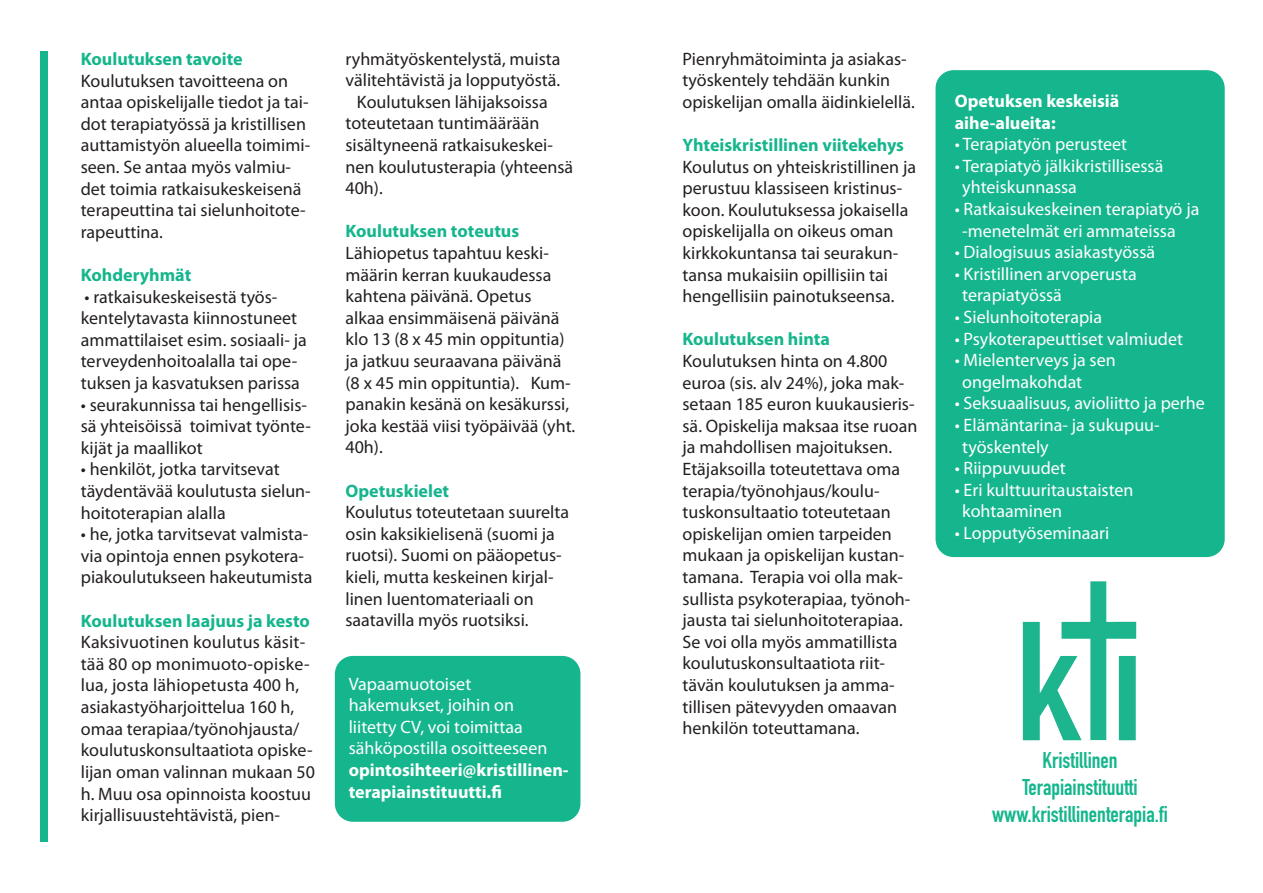
<style>
.page{position:relative;width:1263px;height:893px;background:#fff}
.page>*{position:absolute;margin:0;border:0;box-sizing:border-box;transform-origin:0 0}
.t1{font:700 22.5px/27px "DIN Condensed";color:#15b68d;text-align:center}
.t2{font:18px/21.6px "Myriad Pro";color:#231f20}
.t3{font:18px/21.6px "Myriad Pro";color:#fff}
.t4{font:700 18px "Myriad Pro";color:#15b68d}
.t5{font:700 18px/21.6px "Myriad Pro";color:#fff}
</style>
<div class="page">
<div style="left:40px;top:51px;width:8px;height:791px;background:#15b68d"></div>
<div style="left:335px;top:656px;width:245px;height:166px;background:#15b68d;border-radius:18px"></div>
<div style="left:935px;top:70px;width:290px;height:487px;background:#15b68d;border-radius:18px"></div>
<img style="left:1022px;top:581px;width:115px;height:160px">
<p class="t4" style="left:81px;top:52px;width:163px">Koulutuksen tavoite</p>
<p class="t2" style="left:81px;top:71px;width:231px">Koulutuksen tavoitteena on antaa opiskelijalle tiedot ja tai&shy;dot terapiatyössä ja kristillisen auttamistyön alueella toimimi&shy;seen. Se antaa myös valmiu&shy;det toimia ratkaisukeskeisenä terapeuttina tai sielunhoitote&shy;rapeuttina.</p>
<p class="t4" style="left:81px;top:268px;width:112px">Kohderyhmät</p>
<p class="t2" style="left:81px;top:287px;width:227px">• ratkaisukeskeisestä työs&shy;kentelytavasta kiinnostuneet ammattilaiset esim. sosiaali- ja terveydenhoitoalalla tai ope&shy;tuksen ja kasvatuksen parissa</p>
<p class="t2" style="left:81px;top:395px;width:232px">• seurakunnissa tai hengellisis&shy;sä yhteisöissä toimivat työnte&shy;kijät ja maallikot</p>
<p class="t2" style="left:81px;top:460px;width:232px">• henkilöt, jotka tarvitsevat täydentävää koulutusta sielun&shy;hoitoterapian alalla</p>
<p class="t2" style="left:81px;top:525px;width:233px">• he, jotka tarvitsevat valmista&shy;via opintoja ennen psykotera&shy;piakoulutukseen hakeutumista</p>
<p class="t4" style="left:81px;top:614px;width:231px">Koulutuksen laajuus ja kesto</p>
<p class="t2" style="left:81px;top:633px;width:236px">Kaksivuotinen koulutus käsit&shy;tää 80 op monimuoto-opiske&shy;lua, josta lähiopetusta 400 h, asiakastyöharjoittelua 160 h, omaa terapiaa/työnohjausta/ koulutuskonsultaatiota opiske&shy;lijan oman valinnan mukaan 50 h. Muu osa opinnoista koostuu kirjallisuustehtävistä, pien-</p>
<p class="t2" style="left:345px;top:49px;width:216px">ryhmätyöskentelystä, muista</p>
<p class="t2" style="left:345px;top:71px;width:216px">välitehtävistä ja lopputyöstä.</p>
<p class="t2" style="left:357px;top:93px;width:192px">Koulutuksen lähijaksoissa</p>
<p class="t2" style="left:345px;top:114px;width:195px">toteutetaan tuntimäärään</p>
<p class="t2" style="left:345px;top:136px;width:209px">sisältyneenä ratkaisukeskei-</p>
<p class="t2" style="left:345px;top:157px;width:229px">nen koulutusterapia (yhteensä</p>
<p class="t2" style="left:345px;top:179px;width:39px">40h).</p>
<p class="t4" style="left:345px;top:224px;width:175px">Koulutuksen toteutus</p>
<p class="t2" style="left:345px;top:244px;width:231px">Lähiopetus tapahtuu keski&shy;määrin kerran kuukaudessa kahtena päivänä. Opetus<br>alkaa ensimmäisenä päivänä klo 13 (8 x 45 min oppituntia) ja jatkuu seuraavana päivänä (8 x 45 min oppituntia). Kum&shy;panakin kesänä on kesäkurssi, joka kestää viisi työpäivää (yht.<br>40h).</p>
<p class="t4" style="left:345px;top:484px;width:105px">Opetuskielet</p>
<p class="t2" style="left:345px;top:503px;width:225px">Koulutus toteutetaan suurelta osin kaksikielisenä (suomi ja ruotsi). Suomi on pääopetus&shy;kieli, mutta keskeinen kirjal&shy;linen luentomateriaali on saatavilla myös ruotsiksi.</p>
<p class="t3" style="left:349px;top:674px;width:200px">Vapaamuotoiset hakemukset, joihin on liitetty CV, voi toimittaa sähköpostilla osoitteeseen</p>
<p class="t5" style="left:349px;top:761px;width:222px">opintosihteeri@kristillinen&shy;terapiainstituutti.fi</p>
<p class="t2" style="left:682px;top:49px;width:234px">Pienryhmätoiminta ja asiakas&shy;työskentely tehdään kunkin opiskelijan omalla äidinkielellä.</p>
<p class="t4" style="left:682px;top:138px;width:223px">Yhteiskristillinen viitekehys</p>
<p class="t2" style="left:682px;top:157px;width:235px">Koulutus on yhteiskristillinen ja perustuu klassiseen kristinus&shy;koon. Koulutuksessa jokaisella opiskelijalla on oikeus oman kirkkokuntansa tai seurakun&shy;tansa mukaisiin opillisiin tai hengellisiin painotukseensa.</p>
<p class="t4" style="left:682px;top:332px;width:149px">Koulutuksen hinta</p>
<p class="t2" style="left:682px;top:352px;width:236px">Koulutuksen hinta on 4.800 euroa (sis. alv 24%), joka mak&shy;setaan 185 euron kuukausieris&shy;sä. Opiskelija maksaa itse ruoan ja mahdollisen majoituksen.<br>Etäjaksoilla toteutettava oma terapia/työnohjaus/koulu&shy;tuskonsultaatio toteutetaan opiskelijan omien tarpeiden mukaan ja opiskelijan kustan&shy;tamana. Terapia voi olla mak&shy;sullista psykoterapiaa, työnoh&shy;jausta tai sielunhoitoterapiaa.<br>Se voi olla myös ammatillista koulutuskonsultaatiota riit&shy;tävän koulutuksen ja amma&shy;tillisen pätevyyden omaavan henkilön toteuttamana.</p>
<p class="t5" style="left:955px;top:92px;width:166px">Opetuksen keskeisiä aihe-alueita:</p>
<p class="t3" style="left:955px;top:135px;width:174px">• Terapiatyön perusteet</p>
<p class="t3" style="left:962px;top:157px;width:203px;text-indent:-8px">• Terapiatyö jälkikristillisessä yhteiskunnassa</p>
<p class="t3" style="left:962px;top:200px;width:239px;text-indent:-8px">• Ratkaisukeskeinen terapiatyö ja -menetelmät eri ammateissa</p>
<p class="t3" style="left:955px;top:243px;width:202px">• Dialogisuus asiakastyössä</p>
<p class="t3" style="left:962px;top:265px;width:176px;text-indent:-8px">• Kristillinen arvoperusta terapiatyössä</p>
<p class="t3" style="left:955px;top:308px;width:149px">• Sielunhoitoterapia</p>
<p class="t3" style="left:955px;top:329px;width:230px">• Psykoterapeuttiset valmiudet</p>
<p class="t3" style="left:962px;top:351px;width:155px;text-indent:-8px">• Mielenterveys ja sen ongelmakohdat</p>
<p class="t3" style="left:955px;top:394px;width:252px">• Seksuaalisuus, avioliitto ja perhe</p>
<p class="t3" style="left:962px;top:416px;width:199px;text-indent:-8px">• Elämäntarina- ja sukupuu&shy;työskentely</p>
<p class="t3" style="left:955px;top:459px;width:113px">• Riippuvuudet</p>
<p class="t3" style="left:962px;top:481px;width:173px;text-indent:-8px">• Eri kulttuuritaustaisten kohtaaminen</p>
<p class="t3" style="left:955px;top:524px;width:156px">• Lopputyöseminaari</p>
<p class="t1" style="left:992px;top:748px;width:177px">Kristillinen<br>Terapiainstituutti www.kristillinenterapia.fi</p>
</div>
